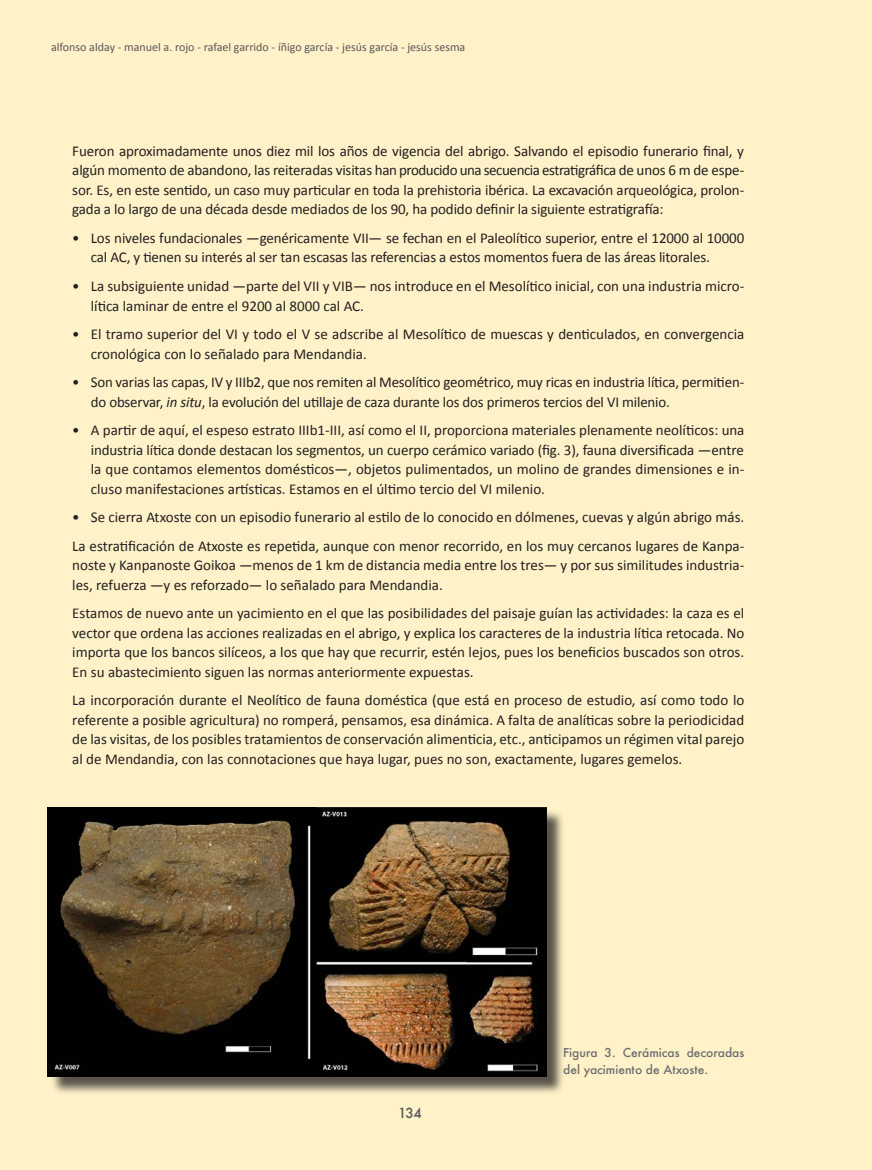
<style>
.page{position:relative;width:872px;height:1170px;background:#fff}
.page>*{position:absolute;margin:0;border:0;box-sizing:border-box;transform-origin:0 0}
.t1{font:15px/19.5px "Calibri";color:#231f20;text-align:justify}
.t2{font:500 13.5px "Futura";color:#57585a}
.t3{font:12px "Calibri";color:#57585a}
.t4{font:500 12px/16.5px "Futura";color:#6c6d70}
.s1{font-style:italic}
</style>
<div class="page">
<div style="left:0;top:0;width:872px;height:1169px;background:#fff2c9"></div>
<hr style="left:871px;top:0;width:1px;height:1169px;background:#ffe694">
<div style="left:50px;top:809px;width:514px;height:285px;background:#231f20;opacity:.75"></div>
<img style="left:48px;top:807px;width:498px;height:269px">
<p class="t3" style="left:51px;top:39px;width:416px">alfonso alday - manuel a. rojo - rafael garrido - íñigo garcía - jesús garcía - jesús sesma</p>
<p class="t1" style="left:72px;top:140px;width:673px">Fueron aproximadamente unos diez mil los años de vigencia del abrigo. Salvando el episodio funerario final, y algún momento de abandono, las reiteradas visitas han producido una secuencia estratigráfica de unos 6 m de espe&shy;sor. Es, en este sentido, un caso muy particular en toda la prehistoria ibérica. La excavación arqueológica, prolon&shy;gada a lo largo de una década desde mediados de los 90, ha podido definir la siguiente estratigrafía:</p>
<p class="t1" style="left:91px;top:227px;width:655px;text-indent:-18px">• Los niveles fundacionales —genéricamente VII— se fechan en el Paleolítico superior, entre el 12000 al 10000 cal AC, y tienen su interés al ser tan escasas las referencias a estos momentos fuera de las áreas litorales.</p>
<p class="t1" style="left:91px;top:275px;width:655px;text-indent:-18px">• La subsiguiente unidad —parte del VII y VIB— nos introduce en el Mesolítico inicial, con una industria micro&shy;lítica laminar de entre el 9200 al 8000 cal AC.</p>
<p class="t1" style="left:91px;top:323px;width:655px;text-indent:-18px">• El tramo superior del VI y todo el V se adscribe al Mesolítico de muescas y denticulados, en convergencia cronológica con lo señalado para Mendandia.</p>
<p class="t1" style="left:91px;top:371px;width:655px;text-indent:-18px">• Son varias las capas, IV y IIIb2, que nos remiten al Mesolítico geométrico, muy ricas en industria lítica, permitien&shy;do observar, <span class="s1">in situ</span>, la evolución del utillaje de caza durante los dos primeros tercios del VI milenio.</p>
<p class="t1" style="left:91px;top:419px;width:655px;text-indent:-18px">• A partir de aquí, el espeso estrato IIIb1-III, así como el II, proporciona materiales plenamente neolíticos: una industria lítica donde destacan los segmentos, un cuerpo cerámico variado (fig. 3), fauna diversificada —entre la que contamos elementos domésticos—, objetos pulimentados, un molino de grandes dimensiones e in&shy;cluso manifestaciones artísticas. Estamos en el último tercio del VI milenio.</p>
<p class="t1" style="left:72px;top:506px;width:673px">• Se cierra Atxoste con un episodio funerario al estilo de lo conocido en dólmenes, cuevas y algún abrigo más.</p>
<p class="t1" style="left:72px;top:535px;width:673px">La estratificación de Atxoste es repetida, aunque con menor recorrido, en los muy cercanos lugares de Kanpa&shy;noste y Kanpanoste Goikoa —menos de 1 km de distancia media entre los tres— y por sus similitudes industria&shy;les, refuerza —y es reforzado— lo señalado para Mendandia.</p>
<p class="t1" style="left:72px;top:602px;width:673px">Estamos de nuevo ante un yacimiento en el que las posibilidades del paisaje guían las actividades: la caza es el vector que ordena las acciones realizadas en el abrigo, y explica los caracteres de la industria lítica retocada. No importa que los bancos silíceos, a los que hay que recurrir, estén lejos, pues los beneficios buscados son otros.<br>En su abastecimiento siguen las normas anteriormente expuestas.</p>
<p class="t1" style="left:72px;top:689px;width:673px">La incorporación durante el Neolítico de fauna doméstica (que está en proceso de estudio, así como todo lo referente a posible agricultura) no romperá, pensamos, esa dinámica. A falta de analíticas sobre la periodicidad de las visitas, de los posibles tratamientos de conservación alimenticia, etc., anticipamos un régimen vital parejo al de Mendandia, con las connotaciones que haya lugar, pues no son, exactamente, lugares gemelos.</p>
<p class="t2" style="left:398px;top:1103px;width:25px">134</p>
<p class="t4" style="left:563px;top:1044px;width:183px">Figura 3. Cerámicas decoradas del yacimiento de Atxoste.</p>
</div>
